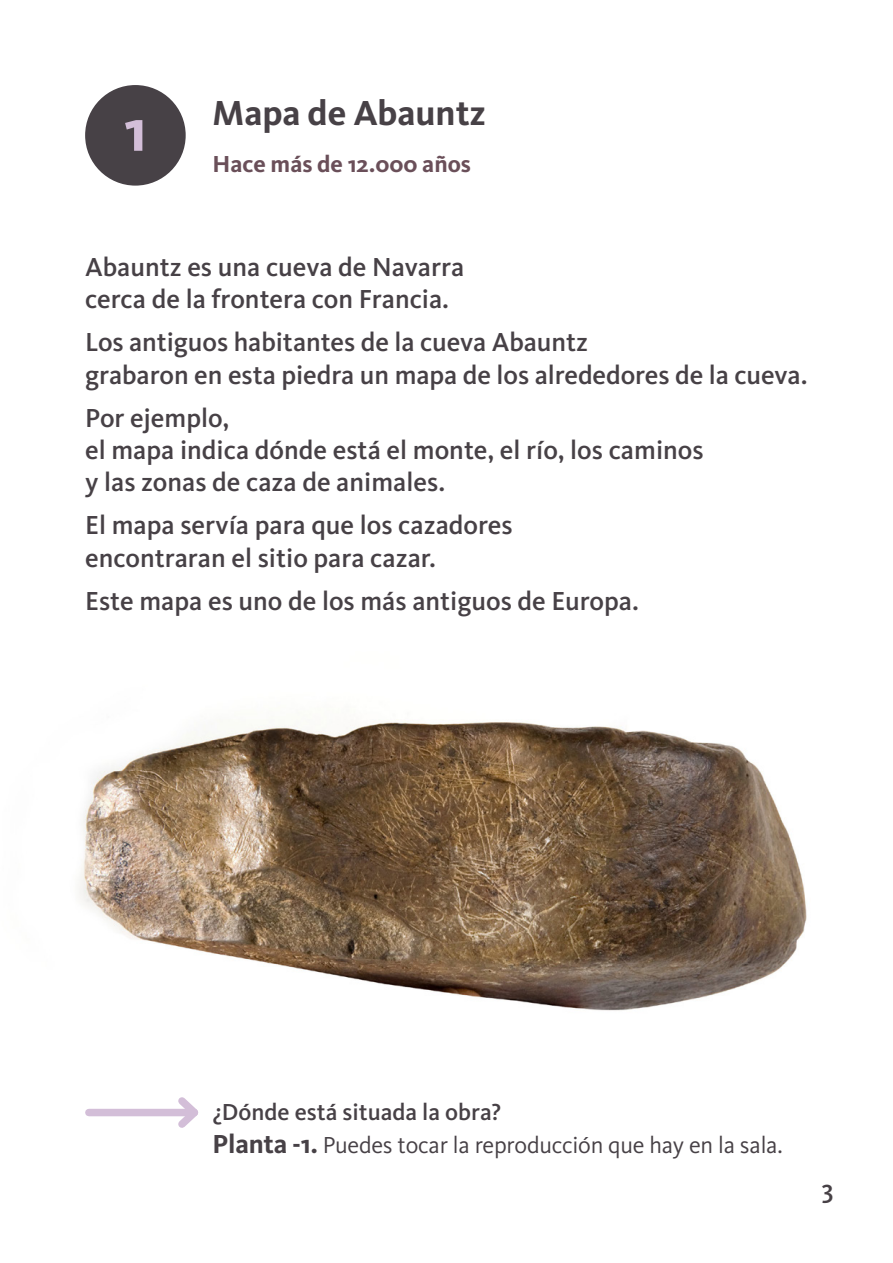
<style>
.page{position:relative;width:893px;height:1263px;background:#fff}
.page>*{position:absolute;margin:0;border:0;box-sizing:border-box;transform-origin:0 0}
.t1{font:700 63px "Kievit OT";color:#d3bed8}
.t2{font:700 36px "Kievit OT";color:#474146}
.texto{font:500 27px/32.4px "Kievit OT";color:#474146}
.t3{font:24px "Kievit OT";letter-spacing:-.01em;color:#474146}
.t4{font:500 24px "Kievit OT";color:#474146}
.t5{font:700 24px "Kievit OT";color:#6a4f59}
.s1{font-weight:700;font-size:27px}
</style>
<div class="page">
<div style="left:85px;top:85px;width:101px;height:101px;background:#474146;border-radius:50%"></div>
<img style="left:79px;top:721px;width:728px;height:290px">
<div style="left:89px;top:1109px;width:105px;height:7px;background:#d3bed8"></div>
<svg style="left:171px;top:1097px;width:28px;height:31px"></svg>
<p class="t1" style="left:124px;top:92px;width:25px">1</p>
<p class="t2" style="left:213px;top:91px;width:275px">Mapa de Abauntz</p>
<p class="t5" style="left:213px;top:149px;width:260px">Hace más de 12.000 años</p>
<p class="texto" style="left:85px;top:250px;width:381px">Abauntz es una cueva de Navarra cerca de la frontera con Francia.</p>
<p class="texto" style="left:85px;top:326px;width:724px">Los antiguos habitantes de la cueva Abauntz<br>grabaron en esta piedra un mapa de los alrededores de la cueva.</p>
<p class="texto" style="left:85px;top:401px;width:620px">Por ejemplo,<br>el mapa indica dónde está el monte, el río, los caminos y las zonas de caza de animales.</p>
<p class="texto" style="left:85px;top:509px;width:429px">El mapa servía para que los cazadores encontraran el sitio para cazar.</p>
<p class="texto" style="left:85px;top:584px;width:555px">Este mapa es uno de los más antiguos de Europa.</p>
<p class="t4" style="left:213px;top:1098px;width:290px">¿Dónde está situada la obra?</p>
<p class="t3" style="left:213px;top:1130px;width:571px"><span class="s1">Planta -1.</span> Puedes tocar la reproducción que hay en la sala.</p>
<p class="texto" style="left:821px;top:1173px;width:13px">3</p>
</div>
